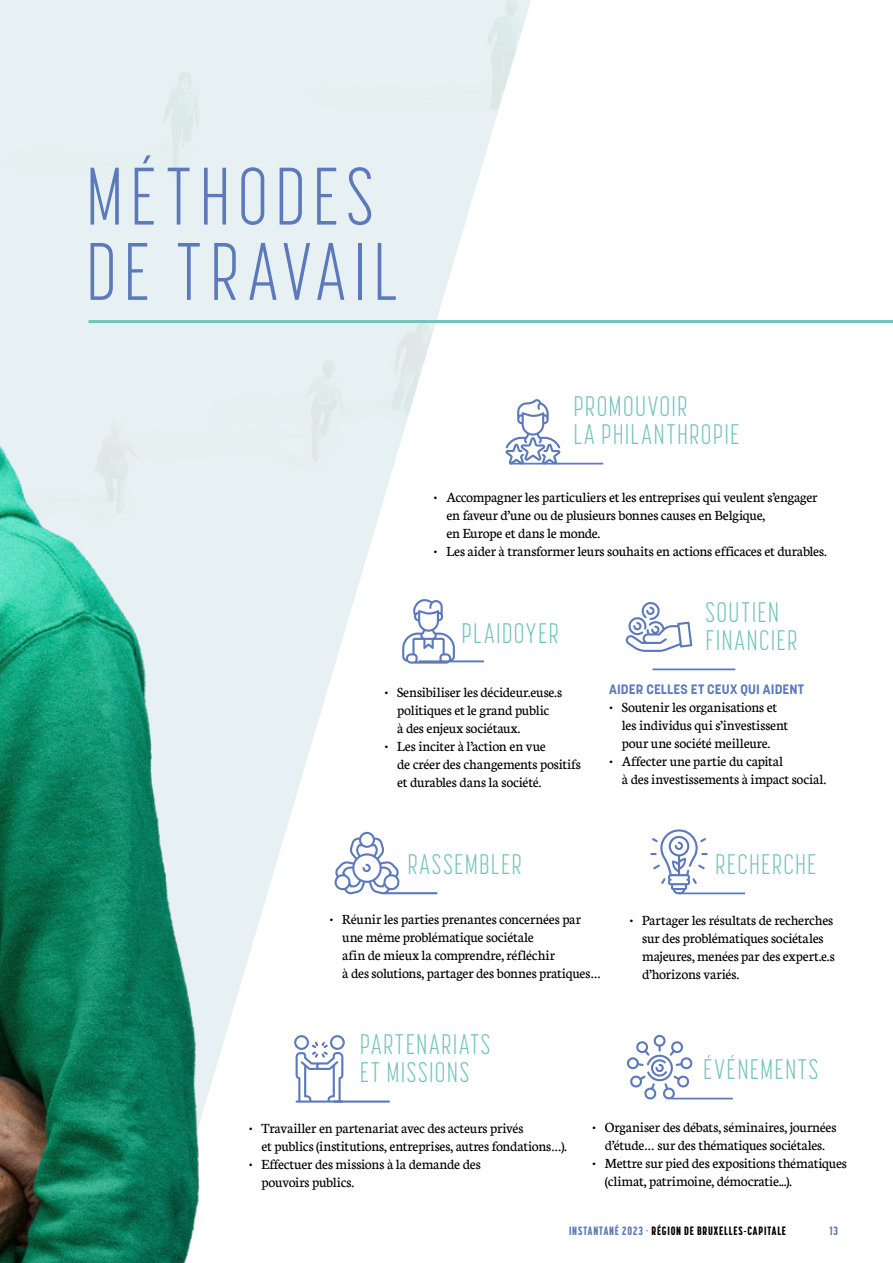
<style>
.page{position:relative;width:893px;height:1263px;background:#fff}
.page>*{position:absolute;margin:0;border:0;box-sizing:border-box;transform-origin:0 0}
.t1{font:300 80.7px/75.3px "Korolev Compressed";letter-spacing:.08em;color:#5c79bb}
.t2{font:300 28.05px/28px "Korolev Compressed";letter-spacing:.05em;color:#72c3bb}
.t3{font:15px/18px "Neuton";letter-spacing:-.01em;color:#000}
.t4{font:700 13.5px "Korolev";letter-spacing:.01em;color:#5c79bb}
.t5{font:800 12px "Korolev Compressed";letter-spacing:.075em;color:#000}
.t6{font:800 12px "Korolev Compressed";color:#5c79bb}
.s1{color:#5c79bb}
.s2{font-weight:300}
</style>
<div class="page">
<svg style="left:204px;top:0;width:327px;height:1107px;fill:#e7f0f2"></svg>
<hr style="left:679px;top:892px;width:66px;height:2px;background:#5c79bb">
<svg style="left:650px;top:829px;width:58px;height:65px"></svg>
<hr style="left:384px;top:892px;width:53px;height:2px;background:#5c79bb">
<svg style="left:334px;top:832px;width:66px;height:62px"></svg>
<hr style="left:334px;top:1100px;width:56px;height:2px;background:#5c79bb">
<svg style="left:294px;top:1035px;width:51px;height:67px"></svg>
<hr style="left:652px;top:668px;width:83px;height:2px;background:#5c79bb">
<svg style="left:626px;top:602px;width:66px;height:50px"></svg>
<hr style="left:419px;top:660px;width:65px;height:2px;background:#5c79bb">
<svg style="left:402px;top:597px;width:53px;height:67px"></svg>
<hr style="left:510px;top:463px;width:93px;height:1px;background:#5c79bb">
<svg style="left:505px;top:399px;width:55px;height:66px"></svg>
<hr style="left:671px;top:1098px;width:62px;height:1px;background:#5c79bb">
<svg style="left:626px;top:1035px;width:66px;height:64px"></svg>
<hr style="left:88px;top:320px;width:805px;height:3px;background:#72c3bb">
<img style="left:0;top:0;width:204px;height:1263px">
<h1 class="t1" style="left:86px;top:159px;width:314px">MÉTHODES<br>DE TRAVAIL</h1>
<h2 class="t2" style="left:573px;top:392px;width:167px">PROMOUVOIR<br>LA PHILANTHROPIE</h2>
<p class="t3" style="left:446px;top:487px;width:373px;text-indent:-13px">• Accompagner les particuliers et les entreprises qui veulent s’engager en faveur d’une ou de plusieurs bonnes causes en Belgique,<br>en Europe et dans le monde.</p>
<p class="t3" style="left:434px;top:541px;width:395px">• Les aider à transformer leurs souhaits en actions efficaces et durables.</p>
<h2 class="t2" style="left:462px;top:619px;width:99px">PLAIDOYER</h2>
<h2 class="t2" style="left:705px;top:598px;width:93px">SOUTIEN<br>FINANCIER</h2>
<p class="t3" style="left:397px;top:682px;width:167px;text-indent:-13px">• Sensibiliser les décideur.euse.s politiques et le grand public<br>à des enjeux sociétaux.</p>
<p class="t3" style="left:397px;top:736px;width:185px;text-indent:-13px">• Les inciter à l’action en vue<br>de créer des changements positifs et durables dans la société.</p>
<p class="t4" style="left:609px;top:681px;width:196px">AIDER CELLES ET CEUX QUI AIDENT</p>
<p class="t3" style="left:622px;top:698px;width:168px;text-indent:-13px">• Soutenir les organisations et les individus qui s’investissent pour une société meilleure.</p>
<p class="t3" style="left:622px;top:752px;width:206px;text-indent:-13px">• Affecter une partie du capital<br>à des investissements à impact social.</p>
<h2 class="t2" style="left:407px;top:850px;width:116px">RASSEMBLER</h2>
<p class="t3" style="left:342px;top:910px;width:260px;text-indent:-13px">• Réunir les parties prenantes concernées par une même problématique sociétale<br>afin de mieux la comprendre, réfléchir<br>à des solutions, partager des bonnes pratiques…</p>
<h2 class="t2" style="left:360px;top:1030px;width:132px">PARTENARIATS<br>ET MISSIONS</h2>
<h2 class="t2" style="left:715px;top:850px;width:102px">RECHERCHE</h2>
<p class="t3" style="left:642px;top:910px;width:194px;text-indent:-13px">• Partager les résultats de recherches sur des problématiques sociétales majeures, menées par des expert.e.s d’horizons variés.</p>
<h2 class="t2" style="left:703px;top:1055px;width:117px">ÉVÉNEMENTS</h2>
<p class="t3" style="left:261px;top:1119px;width:307px;text-indent:-13px">• Travailler en partenariat avec des acteurs privés<br>et publics (institutions, entreprises, autres fondations…).</p>
<p class="t3" style="left:261px;top:1155px;width:221px;text-indent:-13px">• Effectuer des missions à la demande des pouvoirs publics.</p>
<p class="t3" style="left:592px;top:1118px;width:246px;text-align:center">• Organiser des débats, séminaires, journées d’étude… sur des thématiques sociétales.</p>
<p class="t3" style="left:605px;top:1154px;width:244px;text-indent:-13px">• Mettre sur pied des expositions thématiques (climat, patrimoine, démocratie...).</p>
<p class="t5" style="left:569px;top:1224px;width:218px"><span class="s1">INSTANTANÉ 2023</span> <span class="s2">-</span> RÉGION DE BRUXELLES-CAPITALE</p>
<p class="t6" style="left:830px;top:1224px;width:10px">13</p>
</div>
